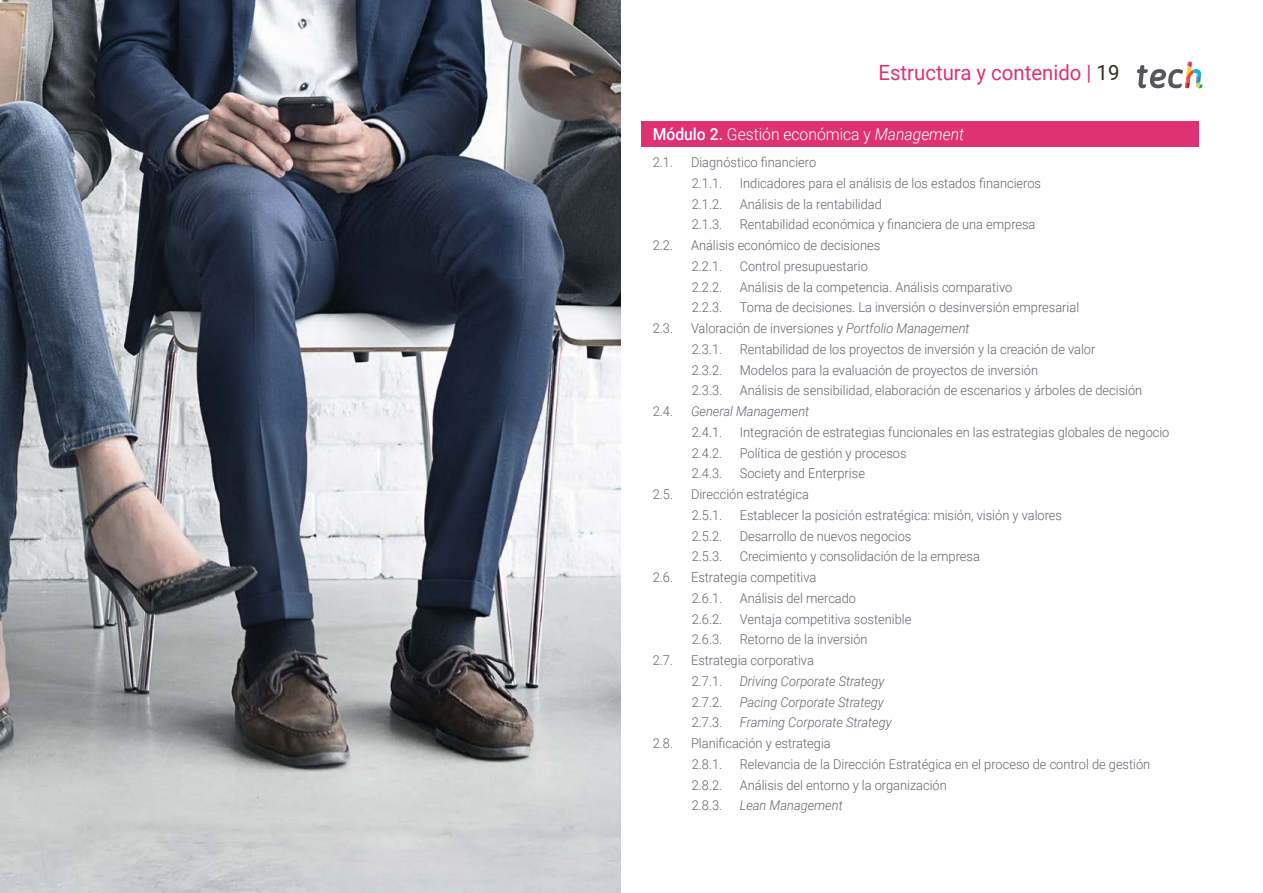
<style>
.page{position:relative;width:1263px;height:893px;background:#fff}
.page>*{position:absolute;margin:0;border:0;box-sizing:border-box;transform-origin:0 0}
.t1{font:21px "Roboto";color:#df3174}
.t2{font:300 16.5px "Roboto";color:#fff;scale:.95 1}
.t3{font:300 13.5px/20.7px "Roboto";color:#61646a;scale:.95 1}
.t4{font:italic 300 13.5px "Roboto";color:#61646a;scale:.95 1}
.s1{color:#312e20}
.s2{font-weight:500}
.s3{font-style:italic}
</style>
<div class="page">
<img style="left:0;top:0;width:621px;height:893px">
<svg style="left:1137px;top:62px;width:65px;height:27px"></svg>
<div style="left:642px;top:121px;width:557px;height:25px;background:#df3174"></div>
<h1 class="t1" style="left:878px;top:57px;width:242px">Estructura y contenido | <span class="s1">19</span></h1>
<p class="t2" style="left:653px;top:123px;width:329px"><span class="s2">Módulo 2.</span> Gestión económica y <span class="s3">Management</span></p>
<p class="t3" style="left:653px;top:151px;width:23px">2.1.</p>
<p class="t3" style="left:691px;top:151px;width:133px">Diagnóstico financiero<br>2.1.1.</p>
<p class="t3" style="left:740px;top:172px;width:319px">Indicadores para el análisis de los estados financieros</p>
<p class="t3" style="left:692px;top:193px;width:34px">2.1.2.</p>
<p class="t3" style="left:740px;top:193px;width:151px">Análisis de la rentabilidad</p>
<p class="t3" style="left:692px;top:214px;width:34px">2.1.3.</p>
<p class="t3" style="left:740px;top:214px;width:313px">Rentabilidad económica y financiera de una empresa</p>
<p class="t3" style="left:653px;top:234px;width:23px">2.2.</p>
<p class="t3" style="left:691px;top:234px;width:201px">Análisis económico de decisiones<br>2.2.1.</p>
<p class="t3" style="left:740px;top:255px;width:136px">Control presupuestario</p>
<p class="t3" style="left:692px;top:276px;width:34px">2.2.2.</p>
<p class="t3" style="left:740px;top:276px;width:288px">Análisis de la competencia. Análisis comparativo</p>
<p class="t3" style="left:692px;top:297px;width:34px">2.2.3.</p>
<p class="t3" style="left:740px;top:297px;width:359px">Toma de decisiones. La inversión o desinversión empresarial</p>
<p class="t3" style="left:653px;top:317px;width:23px">2.3.</p>
<p class="t3" style="left:691px;top:317px;width:295px">Valoración de inversiones y <span class="s3">Portfolio Management<br></span>2.3.1.</p>
<p class="t3" style="left:740px;top:338px;width:376px">Rentabilidad de los proyectos de inversión y la creación de valor</p>
<p class="t3" style="left:692px;top:359px;width:34px">2.3.2.</p>
<p class="t3" style="left:740px;top:359px;width:316px">Modelos para la evaluación de proyectos de inversión</p>
<p class="t3" style="left:692px;top:380px;width:34px">2.3.3.</p>
<p class="t3" style="left:740px;top:380px;width:425px">Análisis de sensibilidad, elaboración de escenarios y árboles de decisión</p>
<p class="t3" style="left:653px;top:400px;width:23px">2.4.</p>
<p class="t4" style="left:691px;top:402px;width:126px">General Management</p>
<p class="t3" style="left:692px;top:421px;width:34px">2.4.1.</p>
<p class="t3" style="left:740px;top:421px;width:454px">Integración de estrategias funcionales en las estrategias globales de negocio</p>
<p class="t3" style="left:692px;top:442px;width:34px">2.4.2.</p>
<p class="t3" style="left:740px;top:442px;width:177px">Política de gestión y procesos</p>
<p class="t3" style="left:692px;top:463px;width:34px">2.4.3.</p>
<p class="t3" style="left:740px;top:463px;width:133px">Society and Enterprise</p>
<p class="t3" style="left:653px;top:483px;width:23px">2.5.</p>
<p class="t3" style="left:691px;top:483px;width:126px">Dirección estratégica<br>2.5.1.</p>
<p class="t3" style="left:740px;top:504px;width:341px">Establecer la posición estratégica: misión, visión y valores</p>
<p class="t3" style="left:692px;top:525px;width:34px">2.5.2.</p>
<p class="t3" style="left:740px;top:525px;width:182px">Desarrollo de nuevos negocios</p>
<p class="t3" style="left:692px;top:546px;width:34px">2.5.3.</p>
<p class="t3" style="left:740px;top:546px;width:254px">Crecimiento y consolidación de la empresa</p>
<p class="t3" style="left:653px;top:566px;width:23px">2.6.</p>
<p class="t3" style="left:691px;top:566px;width:133px">Estrategia competitiva<br>2.6.1.</p>
<p class="t3" style="left:740px;top:587px;width:124px">Análisis del mercado</p>
<p class="t3" style="left:692px;top:608px;width:34px">2.6.2.</p>
<p class="t3" style="left:740px;top:608px;width:182px">Ventaja competitiva sostenible</p>
<p class="t3" style="left:692px;top:629px;width:34px">2.6.3.</p>
<p class="t3" style="left:740px;top:629px;width:136px">Retorno de la inversión</p>
<p class="t3" style="left:653px;top:649px;width:23px">2.7.</p>
<p class="t3" style="left:691px;top:649px;width:131px">Estrategia corporativa<br>2.7.1.</p>
<p class="t4" style="left:740px;top:672px;width:154px">Driving Corporate Strategy</p>
<p class="t3" style="left:692px;top:691px;width:34px">2.7.2.</p>
<p class="t4" style="left:740px;top:692px;width:153px">Pacing Corporate Strategy</p>
<p class="t3" style="left:692px;top:712px;width:34px">2.7.3.</p>
<p class="t4" style="left:740px;top:713px;width:161px">Framing Corporate Strategy</p>
<p class="t3" style="left:653px;top:732px;width:23px">2.8.</p>
<p class="t3" style="left:691px;top:732px;width:149px">Planificación y estrategia<br>2.8.1.</p>
<p class="t3" style="left:740px;top:753px;width:434px">Relevancia de la Dirección Estratégica en el proceso de control de gestión</p>
<p class="t3" style="left:692px;top:774px;width:34px">2.8.2.</p>
<p class="t3" style="left:740px;top:774px;width:219px">Análisis del entorno y la organización</p>
<p class="t3" style="left:692px;top:795px;width:34px">2.8.3.</p>
<p class="t4" style="left:740px;top:796px;width:110px">Lean Management</p>
</div>
